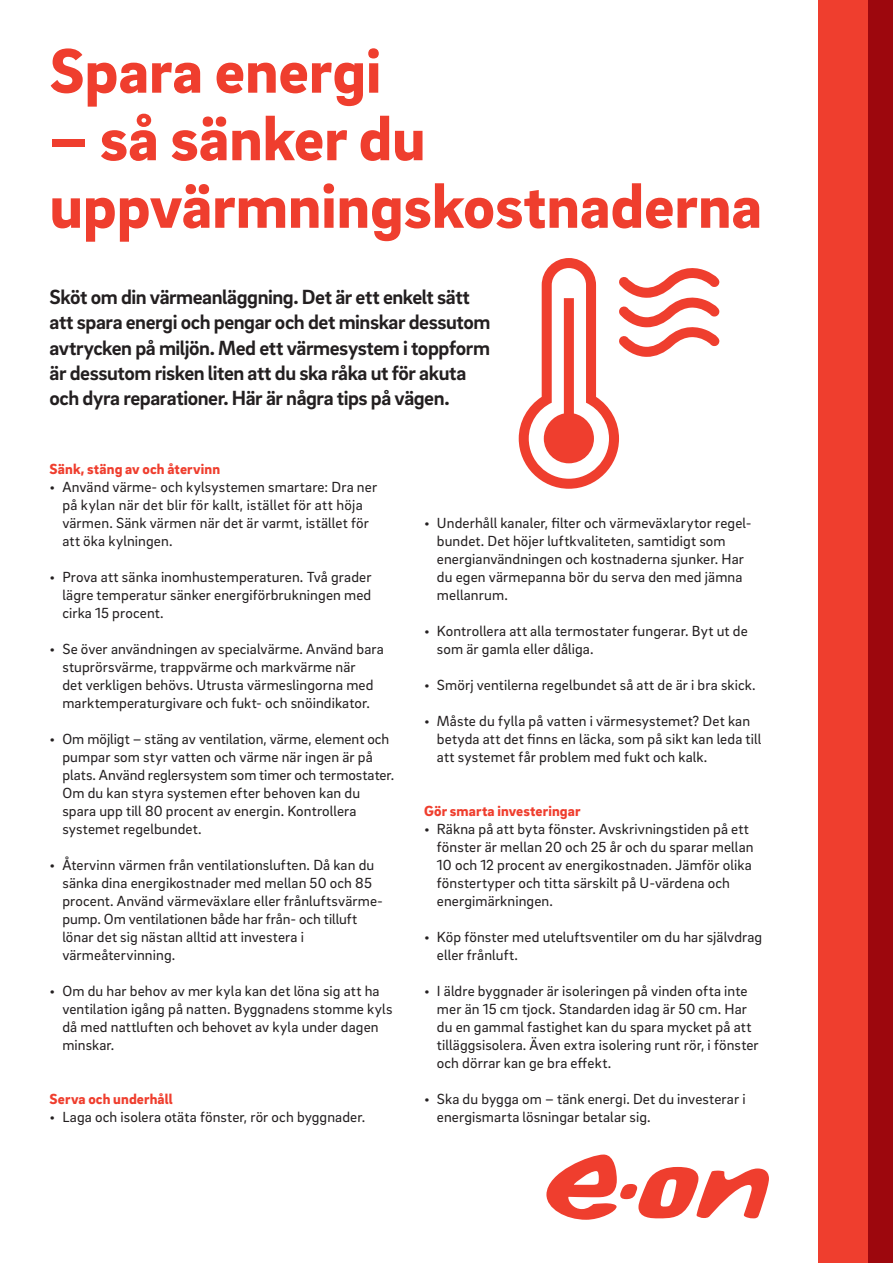
<style>
.page{position:relative;width:893px;height:1263px;background:#fff}
.page>*{position:absolute;margin:0;border:0;box-sizing:border-box;transform-origin:0 0}
.t1{font:900 64.5px/67.5px "EON Brix Sans";color:#ef3e2e}
.t2{font:700 21px/25.2px "EON Brix Sans";letter-spacing:-.02em;color:#231f20}
.t3{font:15px/18px "EON Brix Sans";letter-spacing:.01em;color:#231f20}
.t4{font:900 15px "EON Brix Sans";letter-spacing:.01em;color:#ef3e2e}
</style>
<div class="page">
<svg style="left:546px;top:1154px;width:223px;height:66px"></svg>
<svg style="left:519px;top:258px;width:200px;height:231px"></svg>
<div style="left:819px;top:0;width:49px;height:1263px;background:#ef3e2e"></div>
<div style="left:868px;top:0;width:25px;height:1263px;background:#9d070d"></div>
<h1 class="t1" style="left:50px;top:34px;width:333px">Spara energi</h1>
<h1 class="t1" style="left:50px;top:102px;width:714px">– så sänker du uppvärmningskostnaderna</h1>
<p class="t2" style="left:50px;top:284px;width:442px">Sköt om din värmeanläggning. Det är ett enkelt sätt att spara energi och pengar och det minskar dessutom avtrycken på miljön. Med ett värmesystem i toppform är dessutom risken liten att du ska råka ut för akuta och dyra reparationer. Här är några tips på vägen.</p>
<p class="t4" style="left:50px;top:459px;width:172px">Sänk, stäng av och återvinn</p>
<p class="t3" style="left:62px;top:478px;width:316px;text-indent:-13px">• Använd värme- och kylsystemen smartare: Dra ner på kylan när det blir för kallt, istället för att höja värmen. Sänk värmen när det är varmt, istället för att öka kylningen.</p>
<p class="t3" style="left:62px;top:568px;width:311px;text-align:justify;text-indent:-13px">• Prova att sänka inomhustemperaturen. Två grader lägre temperatur sänker energiförbrukningen med cirka 15 procent.</p>
<p class="t3" style="left:62px;top:640px;width:323px;text-indent:-13px">• Se över användningen av specialvärme. Använd bara stuprörsvärme, trappvärme och markvärme när<br>det verkligen behövs. Utrusta värmeslingorna med marktemperaturgivare och fukt- och snöindikator.</p>
<p class="t3" style="left:62px;top:730px;width:333px;text-indent:-13px">• Om möjligt – stäng av ventilation, värme, element och pumpar som styr vatten och värme när ingen är på plats. Använd reglersystem som timer och termostater.<br>Om du kan styra systemen efter behoven kan du spara upp till 80 procent av energin. Kontrollera systemet regelbundet.</p>
<p class="t3" style="left:62px;top:856px;width:322px;text-indent:-13px">• Återvinn värmen från ventilationsluften. Då kan du sänka dina energikostnader med mellan 50 och 85 procent. Använd värmeväxlare eller frånluftsvärme&shy;pump. Om ventilationen både har från- och tilluft lönar det sig nästan alltid att investera i värmeåtervinning.</p>
<p class="t3" style="left:62px;top:982px;width:332px;text-indent:-13px">• Om du har behov av mer kyla kan det löna sig att ha ventilation igång på natten. Byggnadens stomme kyls då med nattluften och behovet av kyla under dagen minskar.</p>
<p class="t4" style="left:50px;top:1089px;width:125px">Serva och underhåll</p>
<p class="t3" style="left:50px;top:1108px;width:317px">• Laga och isolera otäta fönster, rör och byggnader.</p>
<p class="t3" style="left:437px;top:514px;width:316px;text-indent:-13px">• Underhåll kanaler, filter och värmeväxlarytor regel&shy;bundet. Det höjer luftkvaliteten, samtidigt som energianvändningen och kostnaderna sjunker. Har du egen värmepanna bör du serva den med jämna mellanrum.</p>
<p class="t3" style="left:437px;top:622px;width:312px;text-indent:-13px">• Kontrollera att alla termostater fungerar. Byt ut de som är gamla eller dåliga.</p>
<p class="t3" style="left:424px;top:676px;width:333px">• Smörj ventilerna regelbundet så att de är i bra skick.</p>
<p class="t3" style="left:437px;top:712px;width:326px;text-indent:-13px">• Måste du fylla på vatten i värmesystemet? Det kan betyda att det finns en läcka, som på sikt kan leda till att systemet får problem med fukt och kalk.</p>
<p class="t4" style="left:424px;top:801px;width:158px">Gör smarta investeringar</p>
<p class="t3" style="left:437px;top:820px;width:318px;text-indent:-13px">• Räkna på att byta fönster. Avskrivningstiden på ett fönster är mellan 20 och 25 år och du sparar mellan 10 och 12 procent av energikostnaden. Jämför olika fönstertyper och titta särskilt på U-värdena och energimärkningen.</p>
<p class="t3" style="left:437px;top:928px;width:327px;text-indent:-13px">• Köp fönster med uteluftsventiler om du har självdrag eller frånluft.</p>
<p class="t3" style="left:437px;top:982px;width:323px;text-indent:-13px">• I äldre byggnader är isoleringen på vinden ofta inte mer än 15 cm tjock. Standarden idag är 50 cm. Har du en gammal fastighet kan du spara mycket på att tilläggsisolera. Även extra isolering runt rör, i fönster och dörrar kan ge bra effekt.</p>
<p class="t3" style="left:437px;top:1090px;width:310px;text-indent:-13px">• Ska du bygga om – tänk energi. Det du investerar i energismarta lösningar betalar sig.</p>
</div>
